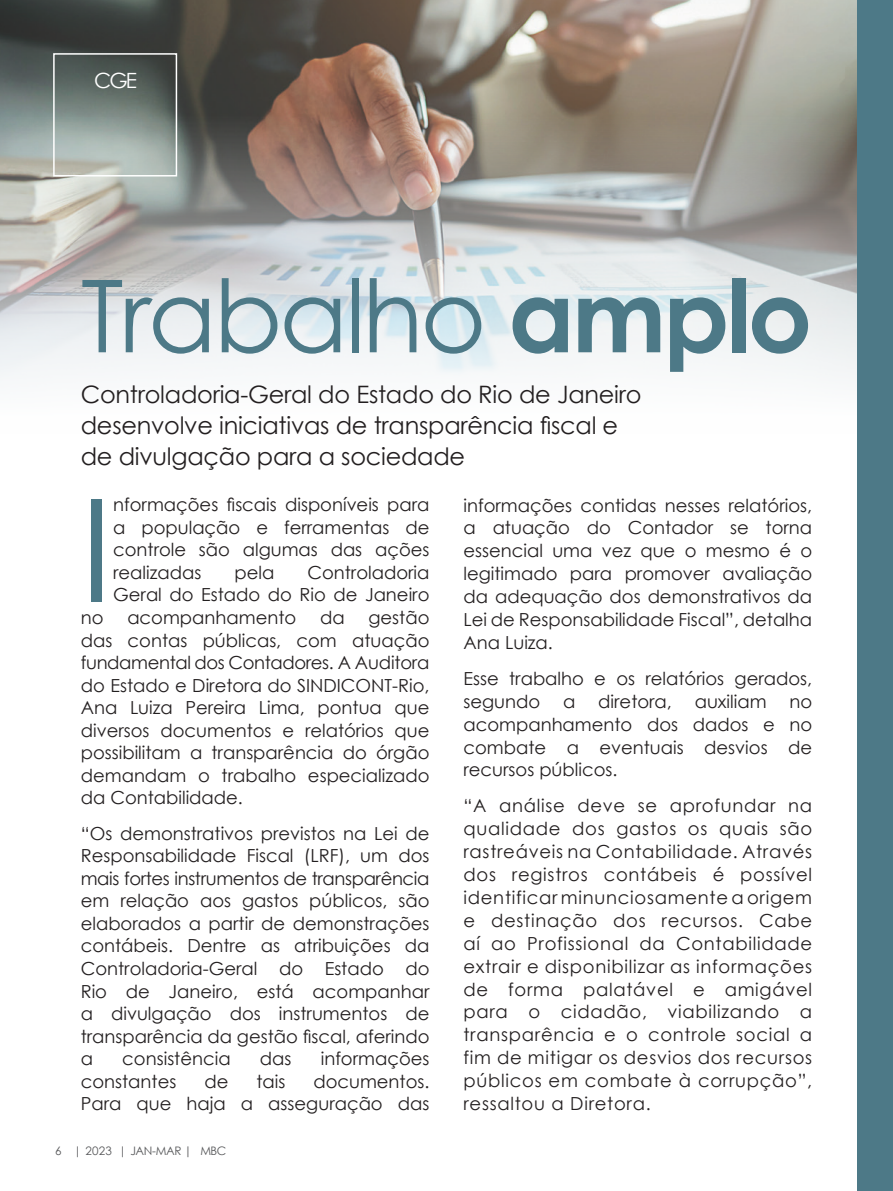
<style>
.page{position:relative;width:893px;height:1191px;background:#fff}
.page>*{position:absolute;margin:0;border:0;box-sizing:border-box;transform-origin:0 0}
.t1{font:143.25px "Century Gothic";color:#4d7987}
.t2{font:100.65px "Century Gothic";letter-spacing:-.03em;color:#4d7987}
.t3{font:24px/31px "Century Gothic";letter-spacing:-.01em;color:#231f20}
.t4{font:21px "Century Gothic";color:#fff}
.t5{font:18px/22.5px "Century Gothic";color:#231f20;text-align:justify}
.t6{font:11.7px "Century Gothic";letter-spacing:-.03em;color:#57585a}
.s1{font-weight:700}
</style>
<div class="page">
<img style="left:0;top:0;width:858px;height:434px">
<div style="left:53px;top:53px;width:124px;height:123px;border:2px solid #fff"></div>
<div style="left:858px;top:0;width:35px;height:1191px;background:#4d7987"></div>
<p class="t4" style="left:94px;top:66px;width:44px">CGE</p>
<h2 class="t2" style="left:81px;top:245px;width:733px">Trabalho <span class="s1">amplo</span></h2>
<h3 class="t3" style="left:81px;top:378px;width:562px">Controladoria-Geral do Estado do Rio de Janeiro desenvolve iniciativas de transparência fiscal e de divulgação para a sociedade</h3>
<h1 class="t1" style="left:81px;top:449px;width:34px">I</h1>
<p class="t5" style="left:113px;top:493px;width:318px">nformações fiscais disponíveis para a população e ferramentas de controle são algumas das ações realizadas</p>
<p class="t5" style="left:113px;top:561px;width:318px;text-align:right">Controladoria<br>Geral do Estado do Rio de Janeiro</p>
<p class="t5" style="left:234px;top:561px;width:41px">pela</p>
<p class="t5" style="left:81px;top:606px;width:350px;text-indent:288px">gestão das contas públicas, com atuação fundamental dos Contadores. A Auditora do Estado e Diretora do SINDICONT-Rio, Ana Luiza Pereira Lima, pontua que diversos documentos e relatórios que possibilitam a transparência do órgão demandam o trabalho especializado da Contabilidade.</p>
<p class="t5" style="left:81px;top:821px;width:350px">“Os demonstrativos previstos na Lei de Responsabilidade Fiscal (LRF), um dos mais fortes instrumentos de transparência em relação aos gastos públicos, são elaborados a partir de demonstrações contábeis. Dentre as atribuições da Controladoria-Geral do Estado do Rio de Janeiro, está acompanhar a divulgação dos instrumentos de transparência da gestão fiscal, aferindo a</p>
<p class="t5" style="left:81px;top:606px;width:24px">no</p>
<p class="t5" style="left:127px;top:606px;width:170px">acompanhamento</p>
<p class="t5" style="left:320px;top:606px;width:26px">da</p>
<p class="t5" style="left:122px;top:1047px;width:110px">consistência</p>
<p class="t5" style="left:260px;top:1047px;width:33px">das</p>
<p class="t5" style="left:321px;top:1047px;width:110px">informações</p>
<p class="t5" style="left:81px;top:1069px;width:97px">constantes</p>
<p class="t5" style="left:204px;top:1069px;width:26px">de</p>
<p class="t5" style="left:256px;top:1069px;width:30px">tais</p>
<p class="t5" style="left:81px;top:1069px;width:350px;text-align:right">documentos.<br>Para que haja a asseguração das</p>
<p class="t6" style="left:55px;top:1142px;width:172px">6 | 2023 | JAN-MAR | MBC</p>
<p class="t5" style="left:463px;top:493px;width:350px;line-height:23px">informações contidas nesses relatórios, a atuação do Contador se torna essencial uma vez que o mesmo é o legitimado para promover avaliação da adequação dos demonstrativos da Lei de Responsabilidade Fiscal”, detalha Ana Luiza.</p>
<p class="t5" style="left:463px;top:666px;width:350px;line-height:23px">Esse trabalho e os relatórios gerados, segundo</p>
<p class="t5" style="left:563px;top:689px;width:14px">a</p>
<p class="t5" style="left:598px;top:689px;width:75px">diretora,</p>
<p class="t5" style="left:695px;top:689px;width:73px">auxiliam</p>
<p class="t5" style="left:463px;top:689px;width:350px;line-height:23px;text-indent:326px">no acompanhamento dos dados e no combate a eventuais desvios de recursos públicos.</p>
<p class="t5" style="left:463px;top:794px;width:350px;line-height:23px">“A análise deve se aprofundar na qualidade dos gastos os quais são rastreáveis na Contabilidade. Através dos registros contábeis é possível identificar minunciosamente a origem e destinação dos recursos. Cabe aí ao Profissional da Contabilidade extrair e disponibilizar as informações de forma palatável e amigável para o cidadão, viabilizando a transparência e o controle social a fim de mitigar os desvios dos recursos públicos em combate à corrupção”, ressaltou a Diretora.</p>
</div>
